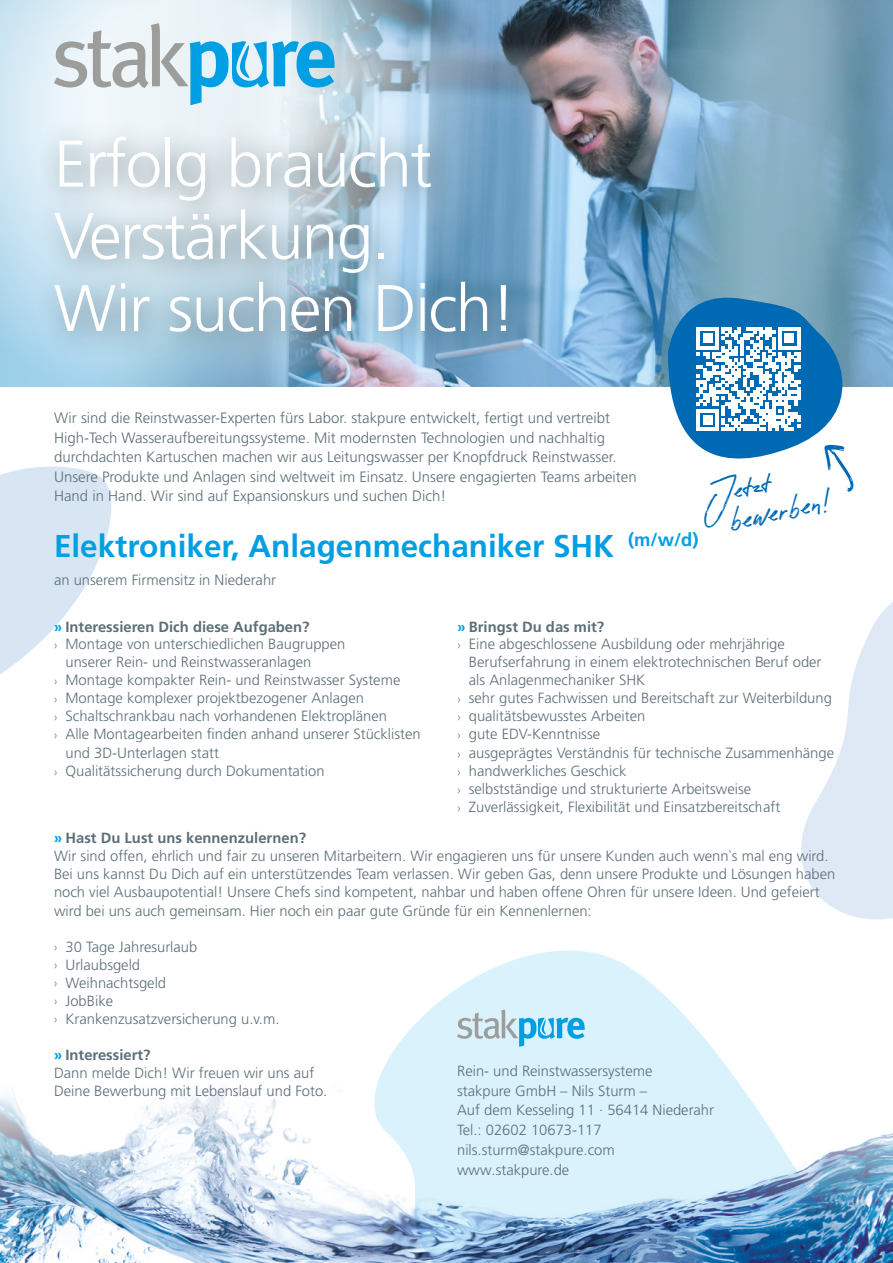
<style>
.page{position:relative;width:893px;height:1263px;background:#fff}
.page>*{position:absolute;margin:0;border:0;box-sizing:border-box;transform-origin:0 0}
.t1{font:300 65.7px/72.2px "Frutiger LT Pro";letter-spacing:-.025em;color:#fff}
.t2{font:700 31.5px "Frutiger LT Pro";color:#009fe3}
.t3{font:23.25px "Reey";color:#0069b4}
.t4{font:21px "Reey";color:#0069b4}
.t5{font:300 15px/19.5px "Frutiger LT Pro";color:#5c6f79}
.t6{font:300 14.7px/18px "Frutiger LT Pro";color:#5c6f79}
.t7{font:700 14.7px "Frutiger LT Pro";color:#5c6f79}
.s1{color:#009fe3}
.s2{font-size:11.55px}
.s3{font-weight:700;color:#009fe3}
.s4{font-weight:700}
</style>
<div class="page">
<svg style="left:0;top:466px;width:111px;height:208px"></svg>
<svg style="left:1px;top:1088px;width:870px;height:159px"></svg>
<svg style="left:331px;top:950px;width:520px;height:313px;fill:#daf2fc"></svg>
<img style="left:871px;top:1133px;width:22px;height:130px">
<img style="left:547px;top:0;width:346px;height:387px">
<svg style="left:497px;top:0;width:50px;height:387px;background:#6b8aa3"></svg>
<svg style="left:0;top:0;width:497px;height:387px;background:#b1ccde"></svg>
<div style="left:36px;top:117px;width:500px;height:245px;background:#5c6f79;opacity:.95"></div>
<svg style="left:54px;top:23px;width:281px;height:82px;background:#b5d7e6"></svg>
<svg style="left:761px;top:602px;width:132px;height:372px"></svg>
<svg style="left:457px;top:1009px;width:128px;height:38px;background:#acd8eb"></svg>
<svg style="left:668px;top:289px;width:191px;height:203px"></svg>
<h1 class="t1" style="left:54px;top:128px;width:464px">Erfolg braucht<br>Verstärkung.<br>Wir suchen Dich!</h1>
<p class="t5" style="left:54px;top:409px;width:584px">Wir sind die Reinstwasser-Experten fürs Labor. stakpure entwickelt, fertigt und vertreibt High-Tech Wasseraufbereitungssysteme. Mit modernsten Technologien und nachhaltig durchdachten Kartuschen machen wir aus Leitungswasser per Knopfdruck Reinstwasser.<br>Unsere Produkte und Anlagen sind weltweit im Einsatz. Unsere engagierten Teams arbeiten Hand in Hand. Wir sind auf Expansionskurs und suchen Dich!</p>
<h2 class="t2" style="left:54px;top:527px;width:646px">Elektroniker, Anlagenmechaniker SHK <sup>(m/w/d)</sup></h2>
<p class="t6" style="left:54px;top:571px;width:224px">an unserem Firmensitz in Niederahr</p>
<p class="t7" style="left:54px;top:618px;width:257px"><span class="s1">»</span> Interessieren Dich diese Aufgaben?</p>
<p class="t6" style="left:54px;top:635px;width:293px"><span class="s2">›</span> Montage von unterschiedlichen Baugruppen</p>
<p class="t6" style="left:65px;top:653px;width:248px">unserer Rein- und Reinstwasseranlagen</p>
<p class="t6" style="left:54px;top:671px;width:348px"><span class="s2">›</span> Montage kompakter Rein- und Reinstwasser Systeme</p>
<p class="t6" style="left:54px;top:689px;width:312px"><span class="s2">›</span> Montage komplexer projektbezogener Anlagen</p>
<p class="t6" style="left:54px;top:707px;width:334px"><span class="s2">›</span> Schaltschrankbau nach vorhandenen Elektroplänen</p>
<p class="t6" style="left:54px;top:725px;width:368px"><span class="s2">›</span> Alle Montagearbeiten finden anhand unserer Stücklisten</p>
<p class="t6" style="left:65px;top:743px;width:155px">und 3D-Unterlagen statt</p>
<p class="t6" style="left:54px;top:762px;width:272px"><span class="s2">›</span> Qualitätssicherung durch Dokumentation</p>
<h3 class="t4" style="left:704px;top:486px;width:68px;rotate:-12deg">Jetzt</h3>
<h3 class="t3" style="left:727px;top:510px;width:103px;rotate:-12deg">bewerben!</h3>
<p class="t7" style="left:457px;top:618px;width:148px"><span class="s1">»</span> Bringst Du das mit?</p>
<p class="t6" style="left:457px;top:635px;width:329px"><span class="s2">›</span> Eine abgeschlossene Ausbildung oder mehrjährige</p>
<p class="t6" style="left:469px;top:653px;width:354px">Berufserfahrung in einem elektrotechnischen Beruf oder</p>
<p class="t6" style="left:469px;top:671px;width:178px">als Anlagenmechaniker SHK</p>
<p class="t6" style="left:457px;top:689px;width:376px"><span class="s2">›</span> sehr gutes Fachwissen und Bereitschaft zur Weiterbildung</p>
<p class="t6" style="left:457px;top:707px;width:189px"><span class="s2">›</span> qualitätsbewusstes Arbeiten</p>
<p class="t6" style="left:457px;top:725px;width:144px"><span class="s2">›</span> gute EDV-Kenntnisse</p>
<p class="t6" style="left:457px;top:743px;width:378px"><span class="s2">›</span> ausgeprägtes Verständnis für technische Zusammenhänge</p>
<p class="t6" style="left:457px;top:762px;width:171px"><span class="s2">›</span> handwerkliches Geschick</p>
<p class="t6" style="left:457px;top:780px;width:295px"><span class="s2">›</span> selbstständige und strukturierte Arbeitsweise</p>
<p class="t6" style="left:457px;top:798px;width:325px"><span class="s2">›</span> Zuverlässigkeit, Flexibilität und Einsatzbereitschaft</p>
<p class="t6" style="left:54px;top:829px;width:783px"><span class="s3">»</span> <span class="s4">Hast Du Lust uns kennenzulernen?<br></span>Wir sind offen, ehrlich und fair zu unseren Mitarbeitern. Wir engagieren uns für unsere Kunden auch wenn`s mal eng wird.<br>Bei uns kannst Du Dich auf ein unterstützendes Team verlassen. Wir geben Gas, denn unsere Produkte und Lösungen haben noch viel Ausbaupotential! Unsere Chefs sind kompetent, nahbar und haben offene Ohren für unsere Ideen. Und gefeiert wird bei uns auch gemeinsam. Hier noch ein paar gute Gründe für ein Kennenlernen:</p>
<p class="t6" style="left:54px;top:938px;width:227px"><span class="s2">›</span> 30 Tage Jahresurlaub<br><span class="s2">›</span> Urlaubsgeld<br><span class="s2">›</span> Weihnachtsgeld<br><span class="s2">›</span> JobBike<br><span class="s2">›</span> Krankenzusatzversicherung u.v.m.</p>
<p class="t6" style="left:54px;top:1046px;width:275px"><span class="s3">»</span> <span class="s4">Interessiert?<br></span>Dann melde Dich! Wir freuen wir uns auf<br>Deine Bewerbung mit Lebenslauf und Foto.</p>
<p class="t6" style="left:457px;top:1061px;width:258px;line-height:19.6px">Rein- und Reinstwassersysteme<br>stakpure GmbH – Nils Sturm –<br>Auf dem Kesseling 11 · 56414 Niederahr<br>Tel.: 02602 10673-117 nils.sturm@stakpure.com www.stakpure.de</p>
</div>
